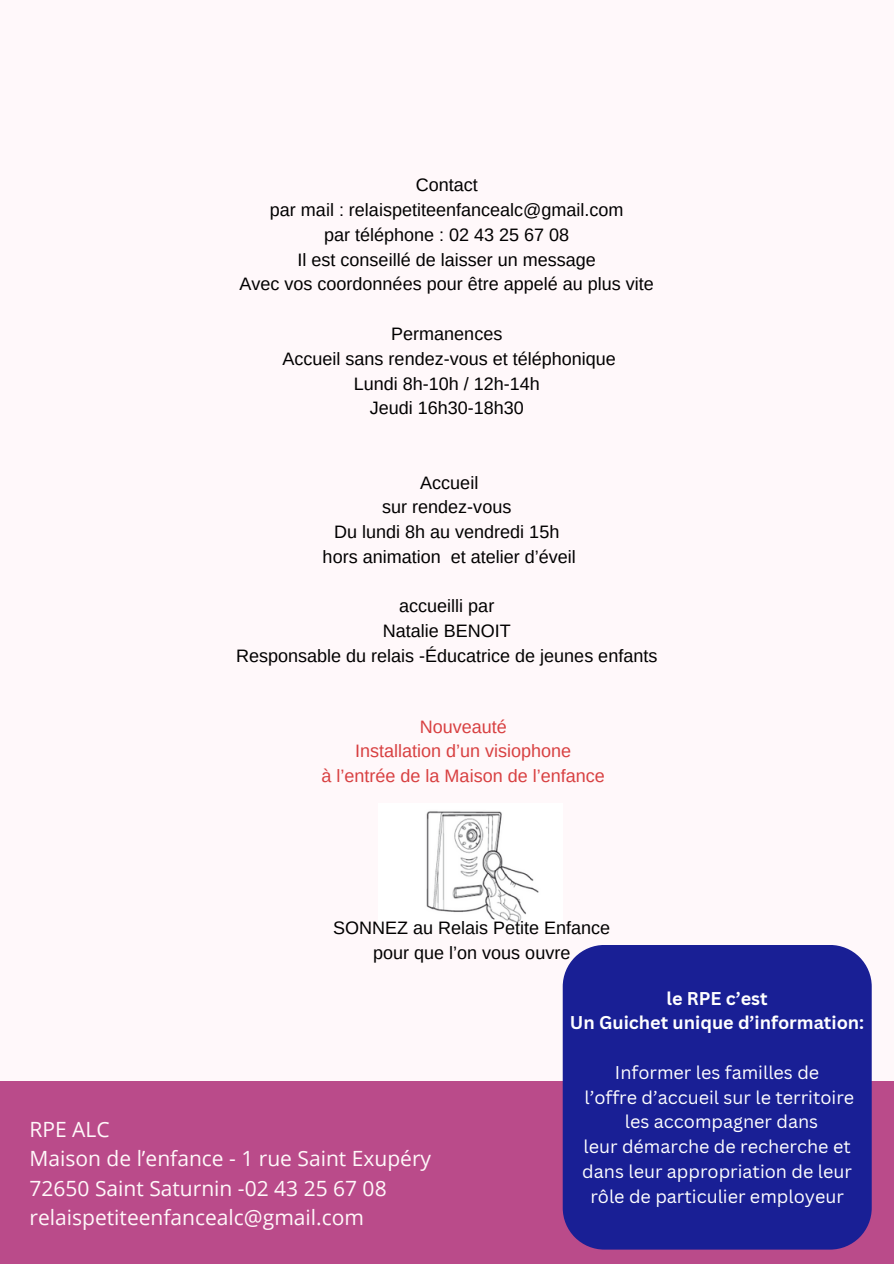
<style>
.page{position:relative;width:894px;height:1264px;background:#fff}
.page>*{position:absolute;margin:0;border:0;box-sizing:border-box;transform-origin:0 0}
.t1{font:21px/29.2px "Open Sans";color:#fff8fa}
.t2{font:18px "Arimo";color:#000}
.t3{font:18px/24.8px "Canva Sans";color:#fff;text-align:center}
.t4{font:18px "Arimo";color:#d84041}
.t5{font:700 18px/24.8px "Canva Sans";color:#fff;text-align:center}
</style>
<div class="page">
<div style="left:0;top:0;width:893px;height:1263px;background:#fff8fa"></div>
<div style="left:0;top:1080px;width:893px;height:183px;background:#ba4b8a"></div>
<div style="left:562px;top:945px;width:309px;height:304px;background:#191f95"></div>
<img style="left:426px;top:811px;width:113px;height:112px">
<p class="t2" style="left:415px;top:175px;width:63px">Contact</p>
<p class="t2" style="left:270px;top:200px;width:355px">par mail : relaispetiteenfancealc@gmail.com</p>
<p class="t2" style="left:324px;top:225px;width:247px">par téléphone : 02 43 25 67 08</p>
<p class="t2" style="left:297px;top:249px;width:299px">Il est conseillé de laisser un message</p>
<p class="t2" style="left:239px;top:274px;width:416px">Avec vos coordonnées pour être appelé au plus vite</p>
<p class="t2" style="left:391px;top:324px;width:113px">Permanences</p>
<p class="t2" style="left:282px;top:348px;width:335px">Accueil sans rendez-vous et téléphonique</p>
<p class="t2" style="left:353px;top:373px;width:188px">Lundi 8h-10h / 12h-14h</p>
<p class="t2" style="left:369px;top:398px;width:156px">Jeudi 16h30-18h30</p>
<p class="t2" style="left:420px;top:472px;width:59px">Accueil</p>
<p class="t2" style="left:382px;top:497px;width:131px">sur rendez-vous</p>
<p class="t2" style="left:334px;top:522px;width:227px">Du lundi 8h au vendredi 15h</p>
<p class="t2" style="left:322px;top:546px;width:255px">hors animation et atelier d’éveil</p>
<p class="t2" style="left:399px;top:596px;width:97px">accueilli par</p>
<p class="t2" style="left:382px;top:621px;width:129px">Natalie BENOIT</p>
<p class="t2" style="left:236px;top:645px;width:423px">Responsable du relais -Éducatrice de jeunes enfants</p>
<p class="t4" style="left:419px;top:716px;width:89px">Nouveauté</p>
<p class="t4" style="left:355px;top:741px;width:218px">Installation d’un visiophone</p>
<p class="t4" style="left:321px;top:765px;width:284px">à l’entrée de la Maison de l’enfance</p>
<p class="t2" style="left:333px;top:917px;width:278px">SONNEZ au Relais Petite Enfance</p>
<h1 class="t2" style="left:373px;top:942px;width:199px">pour que l’on vous ouvre</h1>
<p class="t1" style="left:30px;top:1114px;width:403px">RPE ALC<br>Maison de l’enfance - 1 rue Saint Exupéry<br>72650 Saint Saturnin -02 43 25 67 08 relaispetiteenfancealc@gmail.com</p>
<p class="t5" style="left:569px;top:985px;width:296px">le RPE c’est<br>Un Guichet unique d’information:</p>
<p class="t3" style="left:614px;top:1059px;width:206px">Informer les familles de</p>
<p class="t3" style="left:584px;top:1084px;width:271px">l’offre d’accueil sur le territoire</p>
<p class="t3" style="left:624px;top:1109px;width:195px">les accompagner dans</p>
<p class="t3" style="left:582px;top:1133px;width:271px">leur démarche de recherche et dans leur appropriation de leur rôle de particulier employeur</p>
</div>
